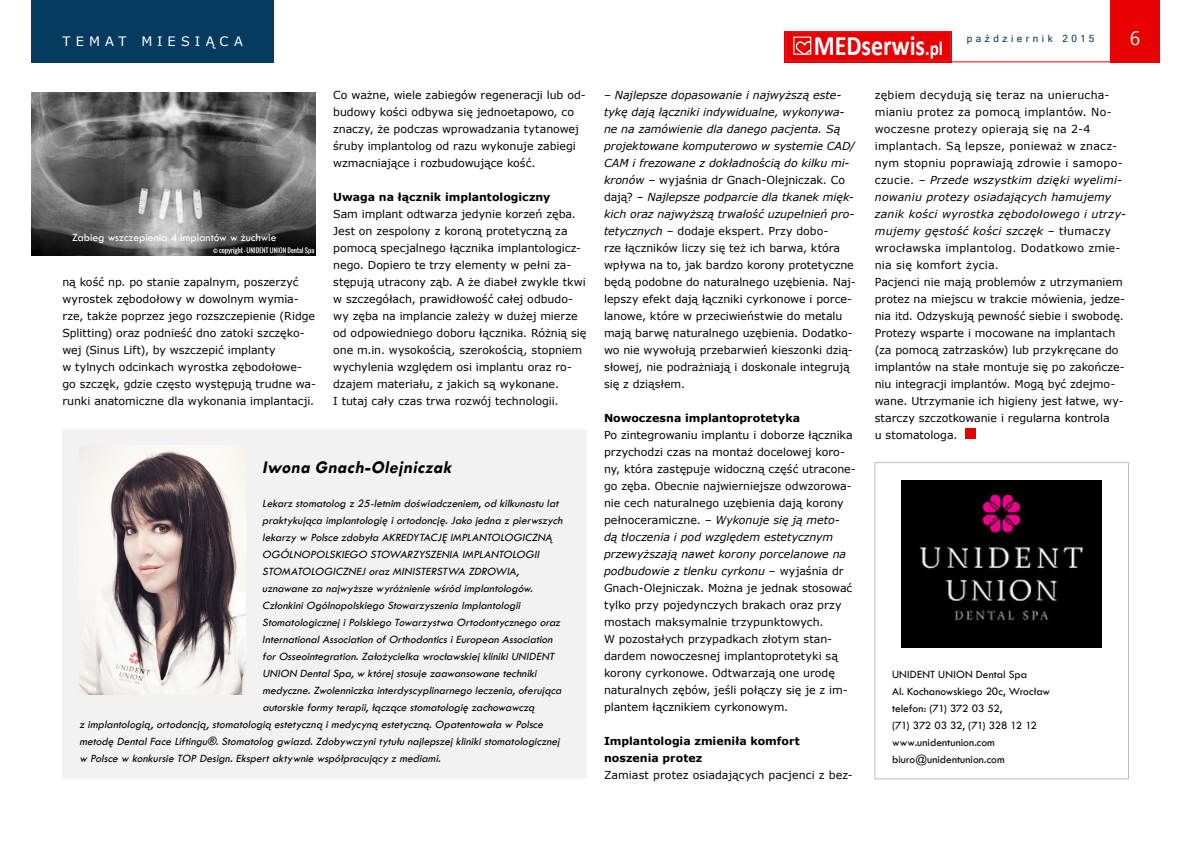
<style>
.page{position:relative;width:1191px;height:842px;background:#fff}
.page>*{position:absolute;margin:0;border:0;box-sizing:border-box;transform-origin:0 0}
.t1{font:700 28.3px "Calibri";color:#fff;scale:.85 1}
.t2{font:19.4px "Segoe UI";color:#fff}
.t3{font:italic 700 18px "Tw Cen";color:#000}
.t4{font:13px "MS Reference Sans Serif";letter-spacing:.395em;color:#fff}
.t5{font:italic 11.5px/17px "Tw Cen";letter-spacing:-.22em;color:#000}
.t6{font:11.5px/17px "Tw Cen";letter-spacing:.005em;color:#000}
.t7{font:11.5px "Tw Cen";letter-spacing:-.005em;color:#fff}
.t8{font:11px/17px "MS Reference Sans Serif";color:#000}
.t9{font:700 11px/17px "MS Reference Sans Serif";color:#000}
.t10{font:10px "Microsoft Sans Serif";letter-spacing:.35em;color:#053b5f}
.s1{font-size:20.2px}
.s2{font-style:italic}
</style>
<div class="page">
<div style="left:784px;top:31px;width:167px;height:31px;background:#e9060a"></div>
<div style="left:786px;top:32px;width:164px;height:29px;background:#e90003"></div>
<div style="left:786px;top:32px;width:164px;height:29px;border:1px solid #ed1d24"></div>
<div style="left:793px;top:37px;width:18px;height:18px;border:1px solid #fff"></div>
<svg style="left:795px;top:41px;width:17px;height:14px"></svg>
<div style="left:1110px;top:0;width:49px;height:62px;background:#e90003"></div>
<hr style="left:950px;top:61px;width:160px;height:1px;background:#e90003">
<div style="left:31px;top:0;width:243px;height:62px;background:#053b5f"></div>
<div style="left:965px;top:429px;width:10px;height:10px;background:#e90003"></div>
<div style="left:62px;top:430px;width:525px;height:349px;background:#f2f2f3"></div>
<img style="left:79px;top:445px;width:166px;height:249px">
<img style="left:31px;top:93px;width:285px;height:162px">
<div style="left:874px;top:462px;width:254px;height:317px;border:1px solid #bebec3"></div>
<svg style="left:901px;top:647px;width:200px;height:1px"></svg>
<img style="left:901px;top:481px;width:200px;height:166px">
<p class="t4" style="left:62px;top:33px;width:182px">TEMAT MIESIĄCA</p>
<h2 class="t2" style="left:1129px;top:23px;width:12px">6</h2>
<p class="t10" style="left:966px;top:32px;width:129px">październik 2015</p>
<h1 class="t1" style="left:813px;top:27px;width:154px">MEDserwis<span class="s1">.pl</span></h1>
<p class="t7" style="left:72px;top:231px;width:206px">Zabieg wszczepienia 4 implantów w żuchwie</p>
<p class="t8" style="left:62px;top:273px;width:255px">ną kość np. po stanie zapalnym, poszerzyć wyrostek zębodołowy w dowolnym wymia&shy;rze, także poprzez jego rozszczepienie (Ridge Splitting) oraz podnieść dno zatoki szczęko&shy;wej (Sinus Lift), by wszczepić implanty<br>w tylnych odcinkach wyrostka zębodołowe&shy;go szczęk, gdzie często występują trudne wa&shy;runki anatomiczne dla wykonania implantacji.</p>
<p class="t8" style="left:333px;top:86px;width:254px">Co ważne, wiele zabiegów regeneracji lub od&shy;budowy kości odbywa się jednoetapowo, co znaczy, że podczas wprowadzania tytanowej śruby implantolog od razu wykonuje zabiegi wzmacniające i rozbudowujące kość.</p>
<p class="t9" style="left:333px;top:188px;width:219px">Uwaga na łącznik implantologiczny</p>
<p class="t8" style="left:333px;top:205px;width:255px">Sam implant odtwarza jedynie korzeń zęba.<br>Jest on zespolony z koroną protetyczną za pomocą specjalnego łącznika implantologicz&shy;nego. Dopiero te trzy elementy w pełni za&shy;stępują utracony ząb. A że diabeł zwykle tkwi w szczegółach, prawidłowość całej odbudo&shy;wy zęba na implancie zależy w dużej mierze od odpowiedniego doboru łącznika. Różnią się one m.in. wysokością, szerokością, stopniem wychylenia względem osi implantu oraz ro&shy;dzajem materiału, z jakich są wykonane.<br>I tutaj cały czas trwa rozwój technologii.</p>
<h3 class="t3" style="left:262px;top:457px;width:194px">Iwona Gnach-Olejniczak</h3>
<p class="t5" style="left:262px;top:495px;width:304px">Lekarz stomatolog z 25-letnim doświadczeniem, od kilkunastu lat praktykująca implantologię i ortodoncję. Jako jedna z pierwszych lekarzy w Polsce zdobyła AKREDYTACJĘ IMPLANTOLOG</p>
<p class="t5" style="left:522px;top:529px;width:32px">ICZNĄ</p>
<p class="t5" style="left:262px;top:546px;width:250px">OGÓLNO POLSKIEGO STOWARZYSZENIA IMPLANTOLOG</p>
<p class="t5" style="left:534px;top:546px;width:9px">II</p>
<p class="t5" style="left:262px;top:563px;width:49px">STOMATOLOG</p>
<p class="t5" style="left:333px;top:563px;width:144px">ICZNEJ oraz MINISTERSTWA ZDRO</p>
<p class="t5" style="left:495px;top:563px;width:28px">WIA,</p>
<p class="t5" style="left:262px;top:580px;width:274px">uznawane za najwyższe wyróżnienie wśród implantologów.</p>
<p class="t5" style="left:262px;top:597px;width:262px">Członkini Ogólnopolskiego Stowarzyszenia Implantologii</p>
<p class="t5" style="left:262px;top:614px;width:302px">Stomatologicznej i Polskiego Towarzystwa Ortodontycznego oraz</p>
<p class="t5" style="left:262px;top:631px;width:294px">International Association of Orthodontics i European Association</p>
<p class="t5" style="left:262px;top:648px;width:296px">for Osseointegration. Założycielka wrocławskiej kliniki UNIDENT</p>
<p class="t5" style="left:262px;top:665px;width:278px">UNION Dental Spa, w której stosuje zaawansowane techniki</p>
<p class="t5" style="left:262px;top:682px;width:303px">medyczne. Zwolenniczka interdyscyplinarnego leczenia, oferująca</p>
<p class="t5" style="left:262px;top:699px;width:276px">autorskie formy terapii, łączące stomatologię zachowawczą</p>
<p class="t5" style="left:79px;top:716px;width:468px">z implantologią, ortodoncją, stomatologią estetyczną i medycyną estetyczną. Opatentowała w Polsce</p>
<p class="t5" style="left:79px;top:733px;width:484px">metodę Dental Face Liftingu®. Stomatolog gwiazd. Zdobywczyni tytułu najlepszej kliniki stomatologicznej</p>
<p class="t5" style="left:79px;top:750px;width:365px">w Polsce w konkursie TOP Design. Ekspert aktywnie współpracujący z mediami.</p>
<p class="t8" style="left:604px;top:86px;width:253px">– <span class="s2">Najlepsze dopasowanie i najwyższą este&shy;tykę dają łączniki indywidualne, wykonywa&shy;ne na zamówienie dla danego pacjenta. Są projektowane komputerowo w systemie CAD/ CAM i frezowane z dokładnością do kilku mi&shy;kronów</span> – wyjaśnia dr Gnach-Olejniczak. Co dają? – <span class="s2">Najlepsze podparcie dla tkanek mięk&shy;kich oraz najwyższą trwałość uzupełnień pro&shy;tetycznych</span> – dodaje ekspert. Przy dobo-<br>rze łączników liczy się też ich barwa, która wpływa na to, jak bardzo korony protetyczne będą podobne do naturalnego uzębienia. Naj&shy;lepszy efekt dają łączniki cyrkonowe i porce&shy;lanowe, które w przeciwieństwie do metalu mają barwę naturalnego uzębienia. Dodatko&shy;wo nie wywołują przebarwień kieszonki dzią&shy;słowej, nie podrażniają i doskonale integrują się z dziąsłem.</p>
<p class="t9" style="left:604px;top:409px;width:198px">Nowoczesna implantoprotetyka</p>
<p class="t8" style="left:604px;top:426px;width:253px">Po zintegrowaniu implantu i doborze łącznika przychodzi czas na montaż docelowej koro&shy;ny, która zastępuje widoczną część utracone&shy;go zęba. Obecnie najwierniejsze odwzorowa&shy;nie cech naturalnego uzębienia dają korony pełnoceramiczne. <span class="s2">– Wykonuje się ją meto-<br>dą tłoczenia i pod względem estetycznym przewyższają nawet korony porcelanowe na podbudowie z tlenku cyrkonu</span> – wyjaśnia dr Gnach-Olejniczak. Można je jednak stosować tylko przy pojedynczych brakach oraz przy mostach maksymalnie trzypunktowych.<br>W pozostałych przypadkach złotym stan&shy;dardem nowoczesnej implantoprotetyki są korony cyrkonowe. Odtwarzają one urodę naturalnych zębów, jeśli połączy się je z im&shy;plantem łącznikiem cyrkonowym.</p>
<p class="t9" style="left:604px;top:732px;width:197px">Implantologia zmieniła komfort noszenia protez</p>
<p class="t8" style="left:604px;top:766px;width:250px">Zamiast protez osiadających pacjenci z bez-</p>
<p class="t8" style="left:874px;top:86px;width:253px">zębiem decydują się teraz na unierucha&shy;mianiu protez za pomocą implantów. No&shy;woczesne protezy opierają się na 2-4 implantach. Są lepsze, ponieważ w znacz&shy;nym stopniu poprawiają zdrowie i samopo&shy;czucie. – <span class="s2">Przede wszystkim dzięki wyelimi&shy;nowaniu protezy osiadających hamujemy zanik kości wyrostka zębodołowego i utrzy&shy;mujemy gęstość kości szczęk</span> – tłumaczy wrocławska implantolog. Dodatkowo zmie&shy;nia się komfort życia.<br>Pacjenci nie mają problemów z utrzymaniem protez na miejscu w trakcie mówienia, jedze&shy;nia itd. Odzyskują pewność siebie i swobodę.<br>Protezy wsparte i mocowane na implantach (za pomocą zatrzasków) lub przykręcane do implantów na stałe montuje się po zakończe&shy;niu integracji implantów. Mogą być zdejmo&shy;wane. Utrzymanie ich higieny jest łatwe, wy&shy;starczy szczotkowanie i regularna kontrola<br>u stomatologa.</p>
<p class="t6" style="left:892px;top:665px;width:160px">UNIDENT UNION Dental Spa<br>Al. Kochanowskiego 20c, Wrocław telefon: (71) 372 03 52,<br>(71) 372 03 32, (71) 328 12 12 www.unidentunion.com biuro@unidentunion.com</p>
</div>
